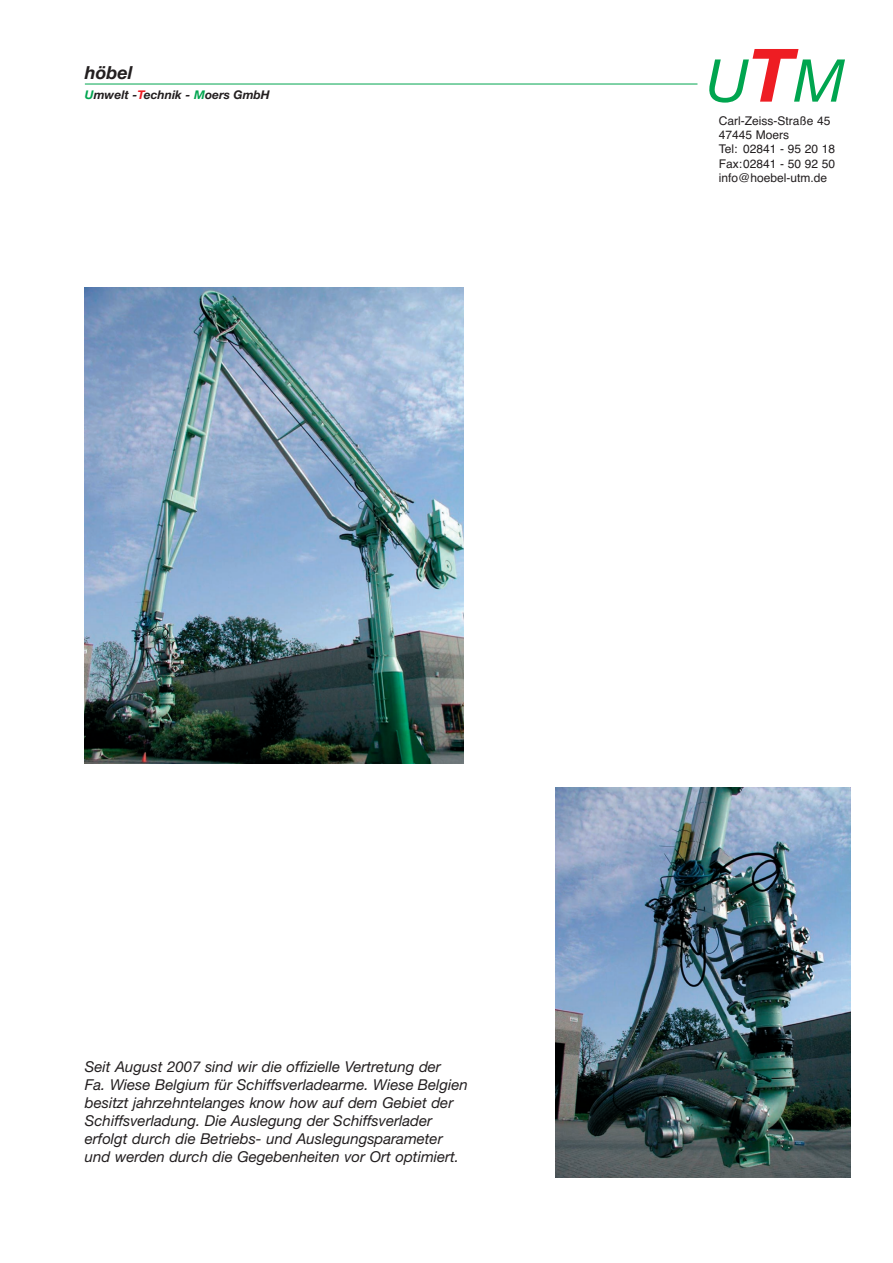
<style>
.page{position:relative;width:893px;height:1263px;background:#fff}
.page>*{position:absolute;margin:0;border:0;box-sizing:border-box;transform-origin:0 0}
.t1{font:italic 700 18px "Helvetica Neue";color:#231f20}
.t2{font:italic 15px/18px "Helvetica Neue";color:#231f20}
.t3{font:12px/14.4px "Helvetica";color:#231f20}
.t4{font:italic 700 12px "Helvetica Neue";color:#231f20}
.s1{color:#00a54f}
.s2{color:#ee1d23}
</style>
<div class="page">
<svg style="left:709px;top:49px;width:136px;height:54px"></svg>
<hr style="left:85px;top:84px;width:612px;height:1px;background:#00a54f">
<img style="left:85px;top:288px;width:378px;height:476px">
<img style="left:555px;top:788px;width:295px;height:390px">
<p class="t1" style="left:85px;top:66px;width:49px">höbel</p>
<p class="t4" style="left:85px;top:91px;width:186px"><span class="s1">U</span>mwelt -<span class="s2">T</span>echnik - <span class="s1">M</span>oers GmbH</p>
<p class="t3" style="left:718px;top:114px;width:118px">Carl-Zeiss-Straße 45<br>47445 Moers<br>Tel: 02841 - 95 20 18<br>Fax:02841 - 50 92 50 info@hoebel-utm.de</p>
<p class="t2" style="left:85px;top:1059px;width:384px">Seit August 2007 sind wir die offizielle Vertretung der<br>Fa. Wiese Belgium für Schiffsverladearme. Wiese Belgien besitzt jahrzehntelanges know how auf dem Gebiet der Schiffsverladung. Die Auslegung der Schiffsverlader erfolgt durch die Betriebs- und Auslegungsparameter und werden durch die Gegebenheiten vor Ort optimiert.</p>
</div>
